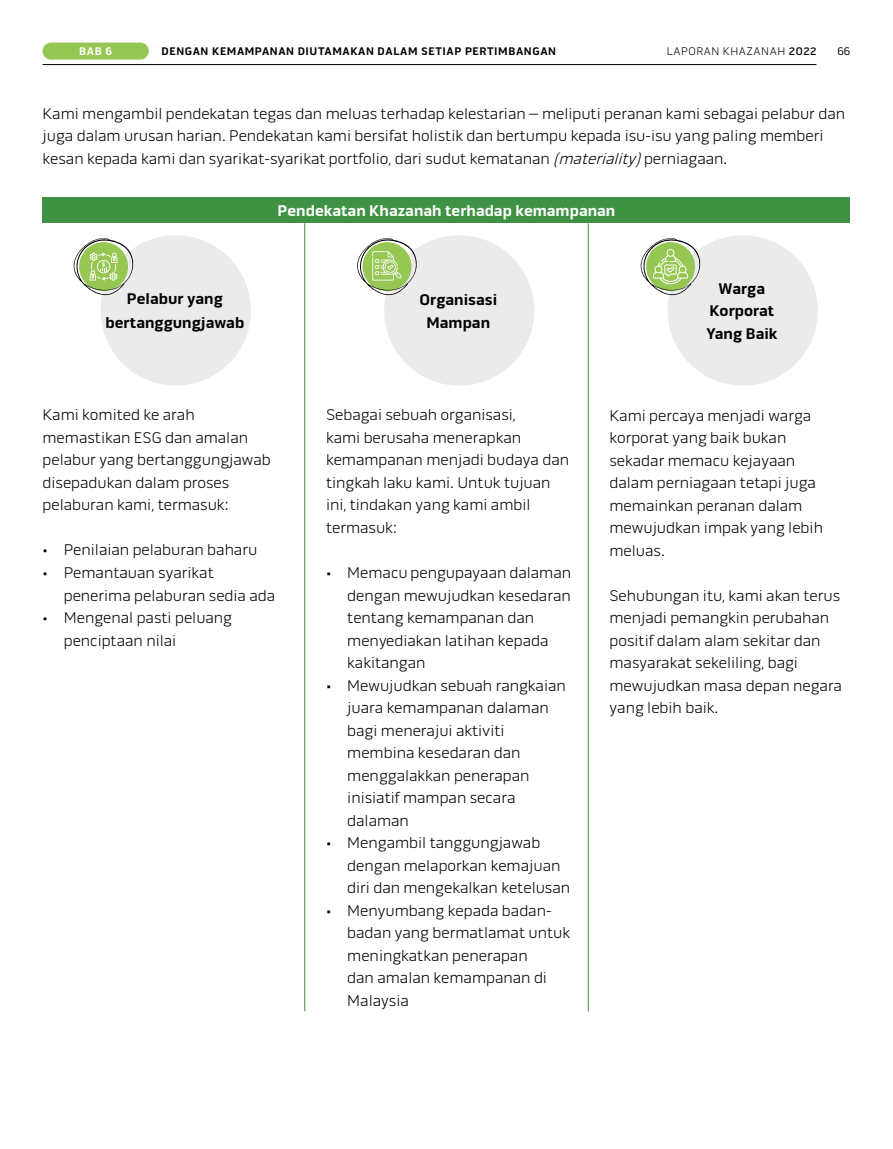
<style>
.page{position:relative;width:893px;height:1149px;background:#fff}
.page>*{position:absolute;margin:0;border:0;box-sizing:border-box;transform-origin:0 0}
.t1{font:300 15.75px/22.5px "Pill Gothic 600 mg";color:#000}
.t2{font:700 15.75px/22.5px "Pill Gothic 600 mg";color:#000;text-align:center}
.t3{font:700 15.75px "Pill Gothic 600 mg";color:#fff}
.t4{font:700 11.25px "Pill Gothic 600 mg";letter-spacing:.05em;color:#000}
.t5{font:300 11.25px "Pill Gothic 600 mg";letter-spacing:.05em;color:#000}
.t6{font:700 11.25px "Pill Gothic 600 mg";color:#fff}
.t7{font:11.25px "Pill Gothic 600 mg";color:#000}
.s1{font-weight:500}
.s2{font-size:16.5px}
.s3{font-style:italic}
</style>
<div class="page">
<hr style="left:43px;top:64px;width:773px;height:1px;background:#000">
<div style="left:43px;top:43px;width:106px;height:17px;background:#96c753;border-radius:9px"></div>
<div style="left:101px;top:235px;width:150px;height:150px;background:#ebebec;border-radius:50%"></div>
<div style="left:384px;top:235px;width:150px;height:150px;background:#ebebec;border-radius:50%"></div>
<div style="left:668px;top:235px;width:150px;height:150px;background:#ebebec;border-radius:50%"></div>
<div style="left:43px;top:198px;width:807px;height:25px;background:#3f9244"></div>
<hr style="left:304px;top:223px;width:1px;height:787px;background:#3f9244">
<hr style="left:588px;top:223px;width:1px;height:787px;background:#3f9244">
<svg style="left:74px;top:238px;width:60px;height:57px"></svg>
<svg style="left:357px;top:238px;width:60px;height:57px"></svg>
<svg style="left:641px;top:238px;width:60px;height:57px"></svg>
<p class="t6" style="left:79px;top:45px;width:34px">BAB 6</p>
<p class="t4" style="left:162px;top:45px;width:396px">DENGAN KEMAMPANAN DIUTAMAKAN DALAM SETIAP PERTIMBANGAN</p>
<p class="t5" style="left:667px;top:45px;width:151px">LAPORAN KHAZANAH <span class="s1">2022</span></p>
<p class="t7" style="left:837px;top:45px;width:15px">66</p>
<p class="t1" style="left:43px;top:102px;width:804px">Kami mengambil pendekatan tegas dan meluas terhadap kelestarian <span class="s2">–</span> meliputi peranan kami sebagai pelabur dan juga dalam urusan harian. Pendekatan kami bersifat holistik dan bertumpu kepada isu-isu yang paling memberi kesan kepada kami dan syarikat-syarikat portfolio, dari sudut kematanan <span class="s3">(materiality)</span>perniagaan.</p>
<p class="t3" style="left:278px;top:201px;width:339px">Pendekatan Khazanah terhadap kemampanan</p>
<p class="t2" style="left:105px;top:287px;width:140px;line-height:24px">Pelabur yang bertanggungjawab</p>
<p class="t2" style="left:420px;top:288px;width:79px">Organisasi<br>Mampan</p>
<p class="t2" style="left:706px;top:277px;width:73px">Warga<br>Korporat<br>Yang Baik</p>
<p class="t1" style="left:43px;top:403px;width:230px">Kami komited ke arah memastikan ESG dan amalan pelabur yang bertanggungjawab disepadukan dalam proses pelaburan kami, termasuk:</p>
<p class="t1" style="left:43px;top:538px;width:216px">• Penilaian pelaburan baharu</p>
<p class="t1" style="left:64px;top:561px;width:213px;text-indent:-21px">• Pemantauan syarikat penerima pelaburan sedia ada</p>
<p class="t1" style="left:64px;top:606px;width:170px;text-indent:-21px">• Mengenal pasti peluang penciptaan nilai</p>
<p class="t1" style="left:326px;top:404px;width:245px">Sebagai sebuah organisasi,<br>kami berusaha menerapkan kemampanan menjadi budaya dan tingkah laku kami. Untuk tujuan ini, tindakan yang kami ambil termasuk:</p>
<p class="t1" style="left:347px;top:561px;width:225px;text-indent:-21px">• Memacu pengupayaan dalaman dengan mewujudkan kesedaran tentang kemampanan dan menyediakan latihan kepada kakitangan</p>
<p class="t1" style="left:347px;top:674px;width:220px;text-indent:-21px">• Mewujudkan sebuah rangkaian juara kemampanan dalaman bagi menerajui aktiviti membina kesedaran dan menggalakkan penerapan inisiatif mampan secara dalaman</p>
<p class="t1" style="left:347px;top:831px;width:224px;text-indent:-21px">• Mengambil tanggungjawab dengan melaporkan kemajuan diri dan mengekalkan ketelusan</p>
<p class="t1" style="left:347px;top:899px;width:224px;text-indent:-21px">• Menyumbang kepada badan&shy;badan yang bermatlamat untuk meningkatkan penerapan<br>dan amalan kemampanan di<br>Malaysia</p>
<p class="t1" style="left:609px;top:404px;width:215px">Kami percaya menjadi warga korporat yang baik bukan sekadar memacu kejayaan dalam perniagaan tetapi juga memainkan peranan dalam mewujudkan impak yang lebih meluas.</p>
<p class="t1" style="left:609px;top:584px;width:234px">Sehubungan itu, kami akan terus menjadi pemangkin perubahan positif dalam alam sekitar dan masyarakat sekeliling, bagi mewujudkan masa depan negara yang lebih baik.</p>
</div>
